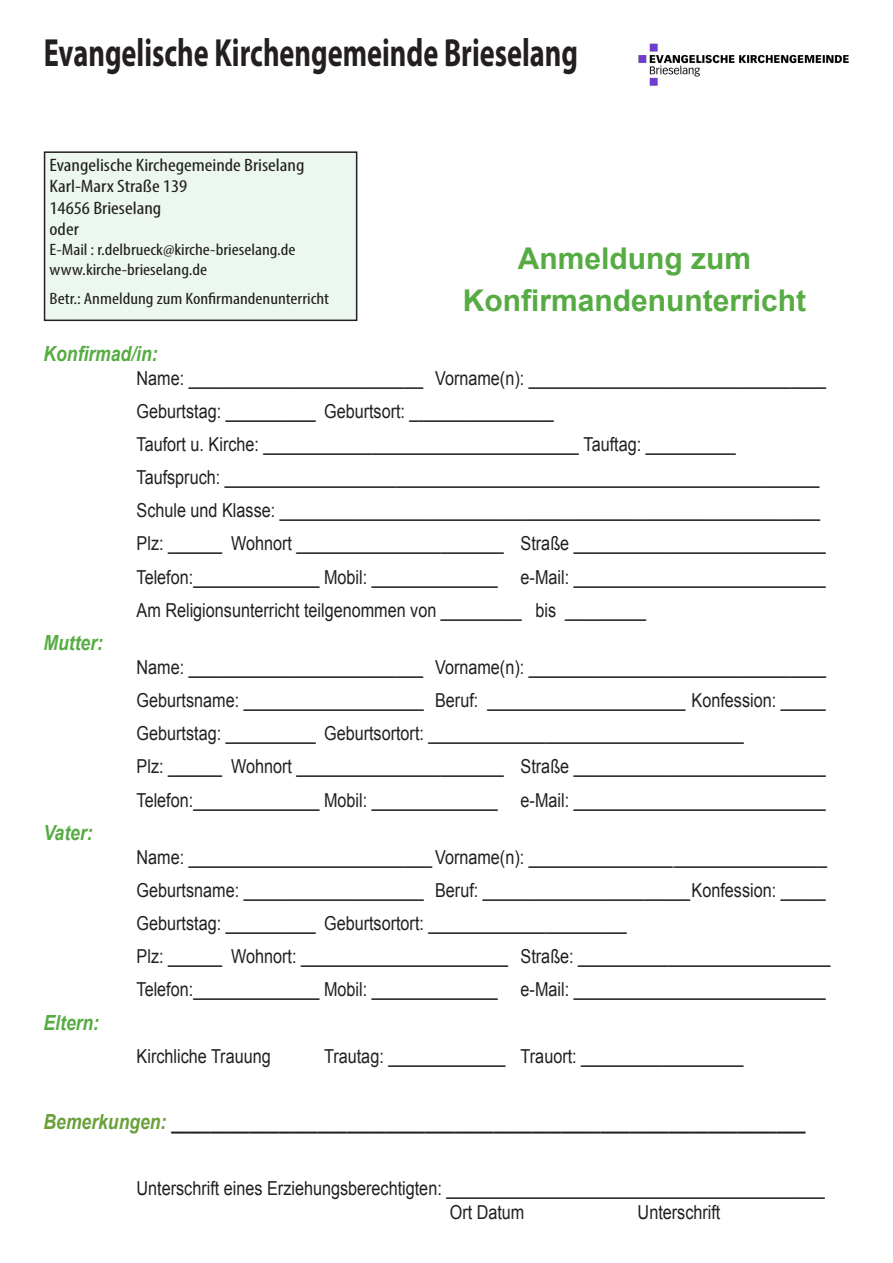
<style>
.page{position:relative;width:893px;height:1263px;background:#fff}
.page>*{position:absolute;margin:0;border:0;box-sizing:border-box;transform-origin:0 0}
.Myriad_16_bold{font:700 39.3px "Myriad Pro";color:#231f20;scale:.72 1}
.t1{font:700 30px/42px "Arial";color:#56ac43;text-align:center}
.t2{font:italic 700 20.85px "Arial";color:#231f20;scale:.84 1}
.t3{font:italic 700 20.85px "Arial";color:#56ac43;scale:.84 1}
.t4{font:19.2px/24px "Arial";color:#231f20;scale:.84 1}
.Myriad_Pro_con_10_o{font:condensed 18px/21.6px "Myriad Pro";color:#231f20;scale:1.17 1}
.Myriad_Pro_con_10_o-2{font:condensed 16.5px/19.8px "Myriad Pro";color:#231f20;scale:1.17 1}
.s1{color:#6aa03a}
</style>
<div class="page">
<div style="left:45px;top:152px;width:312px;height:168px;background:#ebf7ef"></div>
<div style="left:44px;top:151px;width:313px;height:170px;border:2px solid #231f20"></div>
<img style="left:638px;top:43px;width:211px;height:43px">
<p class="Myriad_16_bold" style="left:44px;top:27px;width:743px">Evangelische Kirchengemeinde Brieselang</p>
<p class="Myriad_Pro_con_10_o" style="left:50px;top:154px;width:219px">Evangelische Kirchegemeinde Briselang<br>Karl-Marx Straße 139<br>14656 Brieselang<br>oder</p>
<p class="Myriad_Pro_con_10_o-2" style="left:50px;top:240px;width:212px">E-Mail : r.delbrueck@kirche-brieselang.de www.kirche-brieselang.de</p>
<p class="Myriad_Pro_con_10_o-2" style="left:50px;top:288px;width:241px">Betr.: Anmeldung zum Konfirmandenunterricht</p>
<p class="t3" style="left:44px;top:340px;width:137px">Konfirmad/in:</p>
<p class="t4" style="left:137px;top:366px;width:822px">Name: __________________________ Vorname(n): _________________________________</p>
<p class="t4" style="left:137px;top:399px;width:498px">Geburtstag: __________ Geburtsort: ________________</p>
<p class="t4" style="left:137px;top:432px;width:715px">Taufort u. Kirche: ___________________________________ Tauftag: __________</p>
<p class="t4" style="left:137px;top:466px;width:814px">Taufspruch: __________________________________________________________________</p>
<p class="t4" style="left:137px;top:499px;width:815px">Schule und Klasse: ____________________________________________________________</p>
<p class="t4" style="left:137px;top:532px;width:822px">Plz: ______ Wohnort _______________________ Straße ____________________________</p>
<p class="t4" style="left:137px;top:565px;width:822px">Telefon:______________ Mobil: ______________ e-Mail: ____________________________</p>
<p class="t4" style="left:137px;top:598px;width:608px">Am Religionsunterricht teilgenommen von _________ bis _________</p>
<p class="t3" style="left:44px;top:629px;width:72px">Mutter:</p>
<p class="t4" style="left:137px;top:655px;width:822px">Name: __________________________ Vorname(n): _________________________________</p>
<p class="t4" style="left:137px;top:689px;width:822px">Geburtsname: ____________________ Beruf: ______________________ Konfession: _____</p>
<p class="t4" style="left:137px;top:722px;width:724px">Geburtstag: __________ Geburtsortort: ___________________________________</p>
<p class="t4" style="left:137px;top:755px;width:822px">Plz: ______ Wohnort _______________________ Straße ____________________________</p>
<p class="t4" style="left:137px;top:788px;width:822px">Telefon:______________ Mobil: ______________ e-Mail: ____________________________</p>
<p class="t3" style="left:44px;top:819px;width:60px">Vater:</p>
<p class="t4" style="left:137px;top:845px;width:823px">Name: ___________________________ Vorname(n): _________________________________</p>
<p class="t4" style="left:137px;top:878px;width:822px">Geburtsname: ____________________ Beruf: _______________________Konfession: _____</p>
<p class="t4" style="left:137px;top:911px;width:585px">Geburtstag: __________ Geburtsortort: ______________________</p>
<p class="t4" style="left:137px;top:945px;width:827px">Plz: ______ Wohnort: _______________________ Straße: ____________________________</p>
<p class="t4" style="left:137px;top:978px;width:822px">Telefon:______________ Mobil: ______________ e-Mail: ____________________________</p>
<p class="t3" style="left:44px;top:1009px;width:68px">Eltern:</p>
<p class="t4" style="left:137px;top:1044px;width:161px">Kirchliche Trauung</p>
<p class="t4" style="left:324px;top:1044px;width:501px">Trautag: _____________ Trauort: __________________</p>
<p class="t1" style="left:463px;top:238px;width:345px">Anmeldung zum<br>Konfirmandenunterricht</p>
<p class="t2" style="left:44px;top:1108px;width:909px"><span class="s1">Bemerkungen:</span> _________________________________________________________________</p>
<p class="t4" style="left:450px;top:1177px;width:448px;text-indent:-313px">Unterschrift eines Erziehungsberechtigten: __________________________________________<br>Ort Datum</p>
<p class="t4" style="left:638px;top:1201px;width:100px">Unterschrift</p>
</div>
